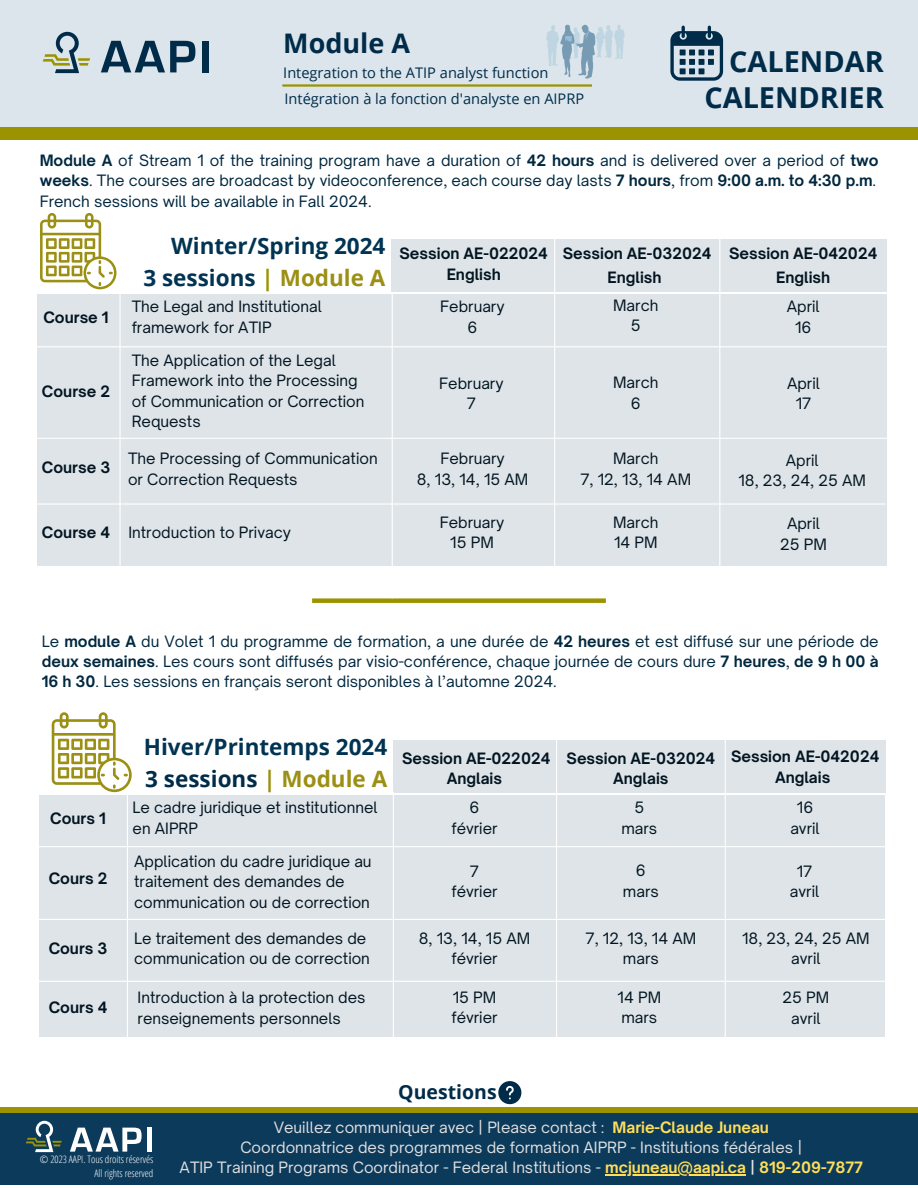
<style>
.page{position:relative;width:918px;height:1188px;background:#fff}
.page>*{position:absolute;margin:0;border:0;box-sizing:border-box;transform-origin:0 0}
.t1{font:700 28.8px "Open Sans";color:#002c4a}
.t2{font:700 27px "Open Sans";color:#002c4a}
.t3{font:700 22.5px/31.5px "Open Sans";color:#013452}
.t4{font:700 19.5px "Open Sans";color:#002c4a}
.t5{font:15px/20.2px "Open Sauce One";color:#021521}
.t6{font:15px/20.2px "Open Sauce One";color:#01283f}
.t7{font:15px "Open Sauce One";color:#dfdfdf}
.t8{font:700 15px "Open Sauce One";color:#021521}
.t9{font:14.55px "Open Sans";color:#002c4a}
.t10{font:300 10.35px "Open Sans Condensed";color:#fff}
.s1{font-weight:700}
.s2{color:#9c9300}
.s3{color:#9b8f14}
.s4{color:#002c4a}
.s5{font-weight:700;color:#ffde59}
</style>
<div class="page">
<div style="left:38px;top:294px;width:849px;height:272px;background:#dee4e8"></div>
<div style="left:392px;top:239px;width:495px;height:52px;background:#dee4e8"></div>
<svg style="left:40px;top:213px;width:77px;height:76px"></svg>
<div style="left:312px;top:598px;width:294px;height:5px;background:#9c9300"></div>
<div style="left:0;top:126px;width:918px;height:13px;background:#9c9300"></div>
<div style="left:0;top:0;width:918px;height:126px;background:#dbe5eb"></div>
<div style="left:40px;top:795px;width:845px;height:242px;background:#dee4e8"></div>
<div style="left:393px;top:740px;width:492px;height:52px;background:#dee4e8"></div>
<div style="left:0;top:1107px;width:918px;height:13px;background:#9c9300"></div>
<div style="left:0;top:1113px;width:918px;height:72px;background:#0c3a5b"></div>
<hr style="left:23px;top:503px;width:862px;height:2px;background:#fff">
<hr style="left:31px;top:438px;width:863px;height:1px;background:#fff">
<hr style="left:31px;top:346px;width:863px;height:1px;background:#fff">
<hr style="left:719px;top:185px;width:1px;height:397px;background:#fff">
<hr style="left:554px;top:185px;width:1px;height:397px;background:#fff">
<hr style="left:119px;top:289px;width:2px;height:305px;background:#fff">
<hr style="left:392px;top:294px;width:1px;height:304px;background:#fff">
<hr style="left:127px;top:784px;width:1px;height:304px;background:#fff">
<svg style="left:52px;top:712px;width:80px;height:80px"></svg>
<hr style="left:393px;top:792px;width:1px;height:304px;background:#fff">
<hr style="left:556px;top:690px;width:1px;height:397px;background:#fff">
<hr style="left:725px;top:691px;width:1px;height:397px;background:#fff">
<hr style="left:38px;top:846px;width:862px;height:1px;background:#fff">
<hr style="left:31px;top:919px;width:863px;height:1px;background:#fff">
<hr style="left:31px;top:981px;width:863px;height:1px;background:#fff">
<hr style="left:283px;top:84px;width:373px;height:3px;background:#9c9300">
<div style="left:592px;top:0;width:69px;height:110px;background:#dbe5eb"></div>
<svg style="left:670px;top:26px;width:53px;height:55px"></svg>
<img style="left:538px;top:24px;width:87px;height:63px">
<svg style="left:43px;top:32px;width:47px;height:41px"></svg>
<svg style="left:101px;top:41px;width:94px;height:31px"></svg>
<div style="left:202px;top:41px;width:7px;height:31px;background:#002c4a"></div>
<svg style="left:26px;top:1121px;width:36px;height:31px"></svg>
<svg style="left:70px;top:1128px;width:72px;height:24px"></svg>
<div style="left:147px;top:1128px;width:5px;height:24px;background:#fff"></div>
<svg style="left:498px;top:1081px;width:23px;height:23px"></svg>
<hr style="left:605px;top:1174px;width:141px;height:2px;background:#ffde59">
<p class="t2" style="left:283px;top:24px;width:128px">Module A</p>
<p class="t9" style="left:283px;top:62px;width:267px">Integration to the ATIP analyst function</p>
<p class="t9" style="left:285px;top:89px;width:301px">Intégration à la fonction d'analyste en AIPRP</p>
<p class="t1" style="left:729px;top:42px;width:156px">CALENDAR</p>
<p class="t1" style="left:704px;top:77px;width:181px">CALENDRIER</p>
<p class="t6" style="left:40px;top:150px;width:841px"><span class="s1">Module A</span> of Stream 1 of the training program have a duration of <span class="s1">42 hours</span> and is delivered over a period of <span class="s1">two weeks</span>. The courses are broadcast by videoconference, each course day lasts <span class="s1">7 hours</span>, from <span class="s1">9:00 a.m. to 4:30 p.m</span>.</p>
<p class="t6" style="left:40px;top:191px;width:333px">French sessions will be available in Fall 2024.</p>
<p class="t3" style="left:171px;top:230px;width:216px">Winter/Spring 2024</p>
<p class="t3" style="left:143px;top:261px;width:243px">3 sessions <span class="s2">|</span> <span class="s3">Module A</span></p>
<p class="t8" style="left:400px;top:244px;width:150px">Session AE-022024</p>
<p class="t8" style="left:563px;top:244px;width:150px">Session AE-032024</p>
<p class="t8" style="left:729px;top:244px;width:150px">Session AE-042024</p>
<p class="t8" style="left:447px;top:265px;width:56px">English</p>
<p class="t8" style="left:776px;top:268px;width:56px">English</p>
<p class="t8" style="left:607px;top:268px;width:56px">English</p>
<p class="t5" style="left:613px;top:295px;width:47px">March</p>
<p class="t5" style="left:631px;top:316px;width:11px">5</p>
<p class="t5" style="left:787px;top:296px;width:34px">April</p>
<p class="t5" style="left:795px;top:317px;width:18px">16</p>
<p class="t8" style="left:43px;top:308px;width:67px">Course 1</p>
<p class="t5" style="left:132px;top:297px;width:192px">The Legal and Institutional framework for ATIP</p>
<p class="t5" style="left:132px;top:350px;width:234px">The Application of the Legal<br>Framework into the Processing of Communication or Correction<br>Requests</p>
<p class="t5" style="left:128px;top:449px;width:251px">The Processing of Communication or Correction Requests</p>
<p class="t5" style="left:128px;top:522px;width:164px">Introduction to Privacy</p>
<p class="t5" style="left:440px;top:297px;width:66px">February</p>
<p class="t5" style="left:468px;top:317px;width:11px">6</p>
<p class="t5" style="left:613px;top:372px;width:47px">March</p>
<p class="t5" style="left:631px;top:393px;width:11px">6</p>
<p class="t5" style="left:787px;top:373px;width:34px">April</p>
<p class="t5" style="left:796px;top:394px;width:17px">17</p>
<p class="t5" style="left:439px;top:373px;width:66px">February</p>
<p class="t5" style="left:467px;top:394px;width:11px">7</p>
<p class="t8" style="left:42px;top:382px;width:70px">Course 2</p>
<p class="t5" style="left:440px;top:449px;width:66px">February</p>
<p class="t5" style="left:417px;top:469px;width:113px">8, 13, 14, 15 AM</p>
<p class="t5" style="left:613px;top:449px;width:47px">March</p>
<p class="t5" style="left:580px;top:469px;width:112px">7, 12, 13, 14 AM</p>
<p class="t5" style="left:786px;top:450px;width:34px">April</p>
<p class="t5" style="left:738px;top:470px;width:129px">18, 23, 24, 25 AM</p>
<p class="t8" style="left:42px;top:458px;width:70px">Course 3</p>
<p class="t5" style="left:440px;top:512px;width:66px">February</p>
<p class="t5" style="left:450px;top:532px;width:45px">15 PM</p>
<p class="t5" style="left:613px;top:512px;width:47px">March</p>
<p class="t5" style="left:614px;top:532px;width:45px">14 PM</p>
<p class="t8" style="left:42px;top:523px;width:70px">Course 4</p>
<p class="t5" style="left:787px;top:514px;width:34px">April</p>
<p class="t5" style="left:780px;top:534px;width:48px">25 PM</p>
<p class="t6" style="left:42px;top:631px;width:838px;text-align:justify">Le <span class="s1">module A</span> du Volet 1 du programme de formation, a une durée de <span class="s1">42 heures</span> et est diffusé sur une période de <span class="s1">deux semaines</span>. Les cours sont diffusés par visio-conférence, chaque journée de cours dure <span class="s1">7 heures</span>, <span class="s1">de 9 h 00 à 16 h 30</span>. Les sessions en français seront disponibles à l’automne 2024.</p>
<p class="t3" style="left:144px;top:731px;width:245px">Hiver/Printemps 2024<br><span class="s4">3 sessions</span> <span class="s3">| Module A</span></p>
<p class="t8" style="left:50px;top:809px;width:57px">Cours 1</p>
<p class="t5" style="left:133px;top:798px;width:247px">Le cadre juridique et institutionnel en AIPRP</p>
<p class="t5" style="left:134px;top:851px;width:239px">Application du cadre juridique au traitement des demandes de communication ou de correction</p>
<p class="t5" style="left:134px;top:928px;width:237px">Le traitement des demandes de communication ou de correction</p>
<p class="t5" style="left:138px;top:988px;width:230px">Introduction à la protection des renseignements personnels</p>
<p class="t8" style="left:49px;top:869px;width:60px">Cours 2</p>
<p class="t8" style="left:49px;top:939px;width:60px">Cours 3</p>
<p class="t8" style="left:49px;top:998px;width:60px">Cours 4</p>
<p class="t8" style="left:731px;top:747px;width:150px">Session AE-042024</p>
<p class="t8" style="left:402px;top:749px;width:150px">Session AE-022024</p>
<p class="t8" style="left:567px;top:749px;width:150px">Session AE-032024</p>
<p class="t8" style="left:447px;top:769px;width:57px">Anglais</p>
<p class="t8" style="left:613px;top:769px;width:57px">Anglais</p>
<p class="t8" style="left:775px;top:768px;width:57px">Anglais</p>
<p class="t5" style="left:470px;top:798px;width:11px">6</p>
<p class="t5" style="left:451px;top:818px;width:48px">février</p>
<p class="t5" style="left:470px;top:861px;width:11px">7</p>
<p class="t5" style="left:451px;top:882px;width:48px">février</p>
<p class="t5" style="left:419px;top:928px;width:113px">8, 13, 14, 15 AM</p>
<p class="t5" style="left:451px;top:948px;width:48px">février</p>
<p class="t5" style="left:453px;top:987px;width:45px">15 PM</p>
<p class="t5" style="left:451px;top:1007px;width:48px">février</p>
<p class="t5" style="left:635px;top:797px;width:11px">5</p>
<p class="t5" style="left:621px;top:818px;width:37px">mars</p>
<p class="t5" style="left:636px;top:861px;width:11px">6</p>
<p class="t5" style="left:623px;top:881px;width:37px">mars</p>
<p class="t5" style="left:586px;top:928px;width:112px">7, 12, 13, 14 AM</p>
<p class="t5" style="left:623px;top:948px;width:37px">mars</p>
<p class="t5" style="left:618px;top:987px;width:45px">14 PM</p>
<p class="t5" style="left:621px;top:1007px;width:37px">mars</p>
<p class="t5" style="left:797px;top:798px;width:18px">16</p>
<p class="t5" style="left:790px;top:818px;width:31px">avril</p>
<p class="t5" style="left:797px;top:861px;width:17px">17</p>
<p class="t5" style="left:790px;top:882px;width:31px">avril</p>
<p class="t5" style="left:742px;top:928px;width:129px">18, 23, 24, 25 AM</p>
<p class="t5" style="left:791px;top:948px;width:31px">avril</p>
<p class="t5" style="left:783px;top:988px;width:48px">25 PM</p>
<p class="t5" style="left:791px;top:1008px;width:31px">avril</p>
<p class="t10" style="left:40px;top:1152px;width:115px">© 2023 AAPI. Tous droits réservés</p>
<p class="t10" style="left:95px;top:1165px;width:60px">All rights reserved</p>
<p class="t4" style="left:398px;top:1079px;width:100px">Questions</p>
<p class="t7" style="left:274px;top:1118px;width:497px">Veuillez communiquer avec | Please contact : <span class="s5">Marie-Claude Juneau</span></p>
<p class="t7" style="left:240px;top:1138px;width:563px">Coordonnatrice des programmes de formation AIPRP - Institutions fédérales |</p>
<p class="t7" style="left:180px;top:1158px;width:685px">ATIP Training Programs Coordinator - Federal Institutions - <span class="s5">mcjuneau@aapi.ca</span> <span class="s1">|</span> <span class="s5">819-209-7877</span></p>
</div>
